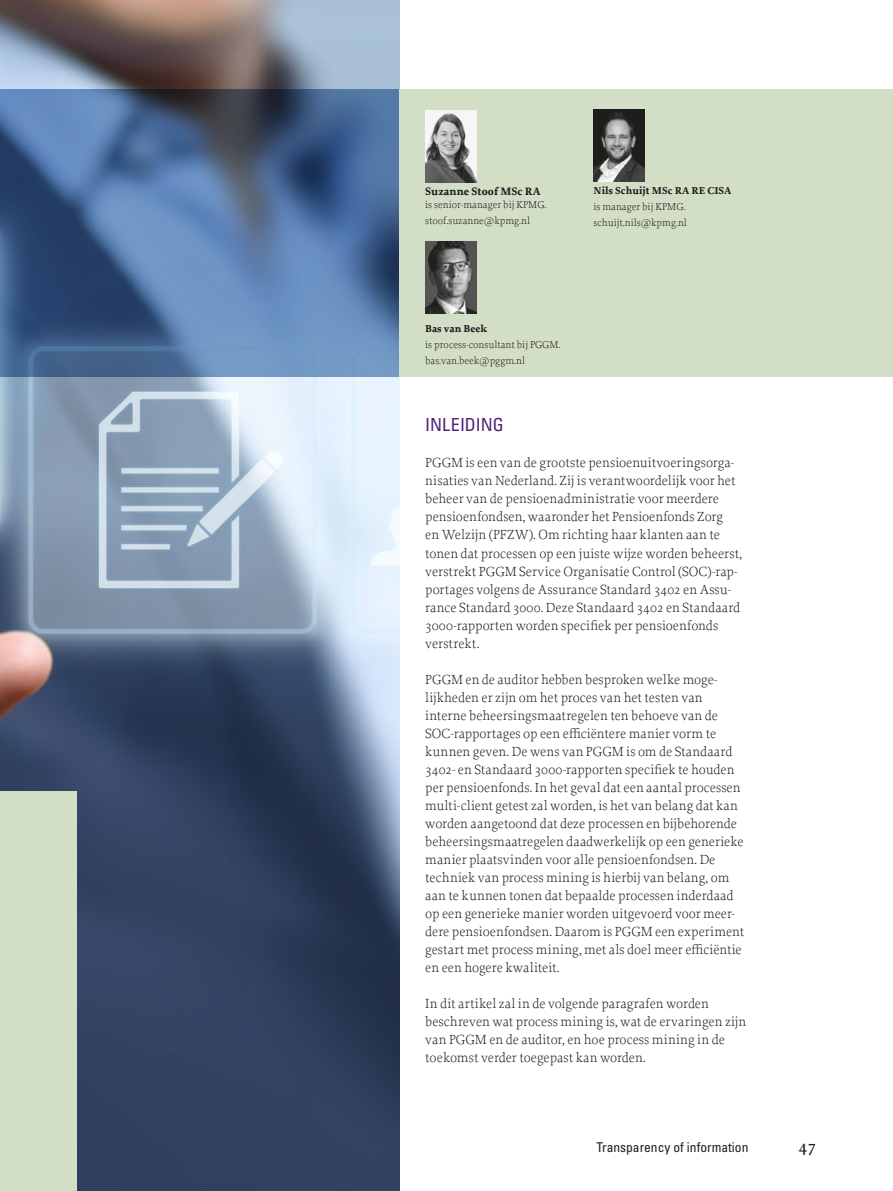
<style>
.page{position:relative;width:893px;height:1191px;background:#fff}
.page>*{position:absolute;margin:0;border:0;box-sizing:border-box;transform-origin:0 0}
.Kop1{font:condensed 18px "Univers LT Std";color:#4e2479}
.t1{font:500 18px "Proforma";color:#1d1d1b}
.Alinea{font:300 13.8px/18px "Proforma";color:#1d1d1b}
.Alinea-eerste{font:300 13.8px/18px "Proforma";color:#1d1d1b}
.t2{font:condensed 13.5px "Univers LT Std";color:#1d1d1b}
.CV-Naam{font:700 11.25px "Proforma";color:#1d1d1b}
.CV{font:300 10.5px "Proforma";color:#1d1d1b}
.CV-2{font:700 10.5px "Proforma";color:#1d1d1b}
</style>
<div class="page">
<img style="left:0;top:0;width:400px;height:1191px">
<div style="left:0;top:791px;width:77px;height:400px;background:#d3dec7"></div>
<svg style="left:0;top:89px;width:400px;height:288px"></svg>
<div style="left:400px;top:89px;width:493px;height:288px;background:#d3dec7"></div>
<img style="left:593px;top:109px;width:51px;height:72px">
<img style="left:425px;top:241px;width:51px;height:72px">
<img style="left:425px;top:110px;width:51px;height:72px">
<p class="CV-Naam" style="left:425px;top:185px;width:117px">Suzanne Stoof MSc RA</p>
<p class="CV" style="left:425px;top:198px;width:123px">is senior-manager bij KPMG.</p>
<p class="CV" style="left:425px;top:214px;width:106px">stoof.suzanne@kpmg.nl</p>
<p class="CV-2" style="left:593px;top:184px;width:139px">Nils Schuijt MSc RA RE CISA</p>
<p class="CV" style="left:593px;top:200px;width:93px">is manager bij KPMG.</p>
<p class="CV" style="left:593px;top:216px;width:95px">schuijt.nils@kpmg.nl</p>
<p class="CV-2" style="left:425px;top:321px;width:64px">Bas van Beek</p>
<p class="CV" style="left:425px;top:338px;width:137px">is process-consultant bij PGGM.</p>
<p class="CV" style="left:425px;top:354px;width:101px">bas.van.beek@pggm.nl</p>
<p class="Kop1" style="left:425px;top:413px;width:80px">INLEIDING</p>
<p class="Alinea-eerste" style="left:425px;top:454px;width:318px">PGGM is een van de grootste pensioenuitvoeringsorga&shy;nisaties van Nederland. Zij is verantwoordelijk voor het beheer van de pensioenadministratie voor meerdere pensioenfondsen, waaronder het Pensioenfonds Zorg<br>en Welzijn (PFZW). Om richting haar klanten aan te tonen dat processen op een juiste wijze worden beheerst, verstrekt PGGM Service Organisatie Control (SOC)-rap&shy;portages volgens de Assurance Standard 3402 en Assu&shy;rance Standard 3000. Deze Standaard 3402 en Standaard 3000-rapporten worden specifiek per pensioenfonds verstrekt.</p>
<p class="Alinea" style="left:425px;top:670px;width:320px">PGGM en de auditor hebben besproken welke moge&shy;lijkheden er zijn om het proces van het testen van interne beheersingsmaatregelen ten behoeve van de SOC-rapportages op een efficiëntere manier vorm te kunnen geven. De wens van PGGM is om de Standaard 3402- en Standaard 3000-rapporten specifiek te houden per pensioenfonds. In het geval dat een aantal processen multi-client getest zal worden, is het van belang dat kan worden aangetoond dat deze processen en bijbehorende beheersingsmaatregelen daadwerkelijk op een generieke manier plaatsvinden voor alle pensioenfondsen. De techniek van process mining is hierbij van belang, om aan te kunnen tonen dat bepaalde processen inderdaad op een generieke manier worden uitgevoerd voor meer&shy;dere pensioenfondsen. Daarom is PGGM een experiment gestart met process mining, met als doel meer efficiëntie en een hogere kwaliteit.</p>
<p class="Alinea" style="left:425px;top:994px;width:322px">In dit artikel zal in de volgende paragrafen worden beschreven wat process mining is, wat de ervaringen zijn van PGGM en de auditor, en hoe process mining in de toekomst verder toegepast kan worden.</p>
<p class="t2" style="left:596px;top:1138px;width:153px">Transparency of information</p>
<h1 class="t1" style="left:798px;top:1134px;width:19px">47</h1>
</div>
